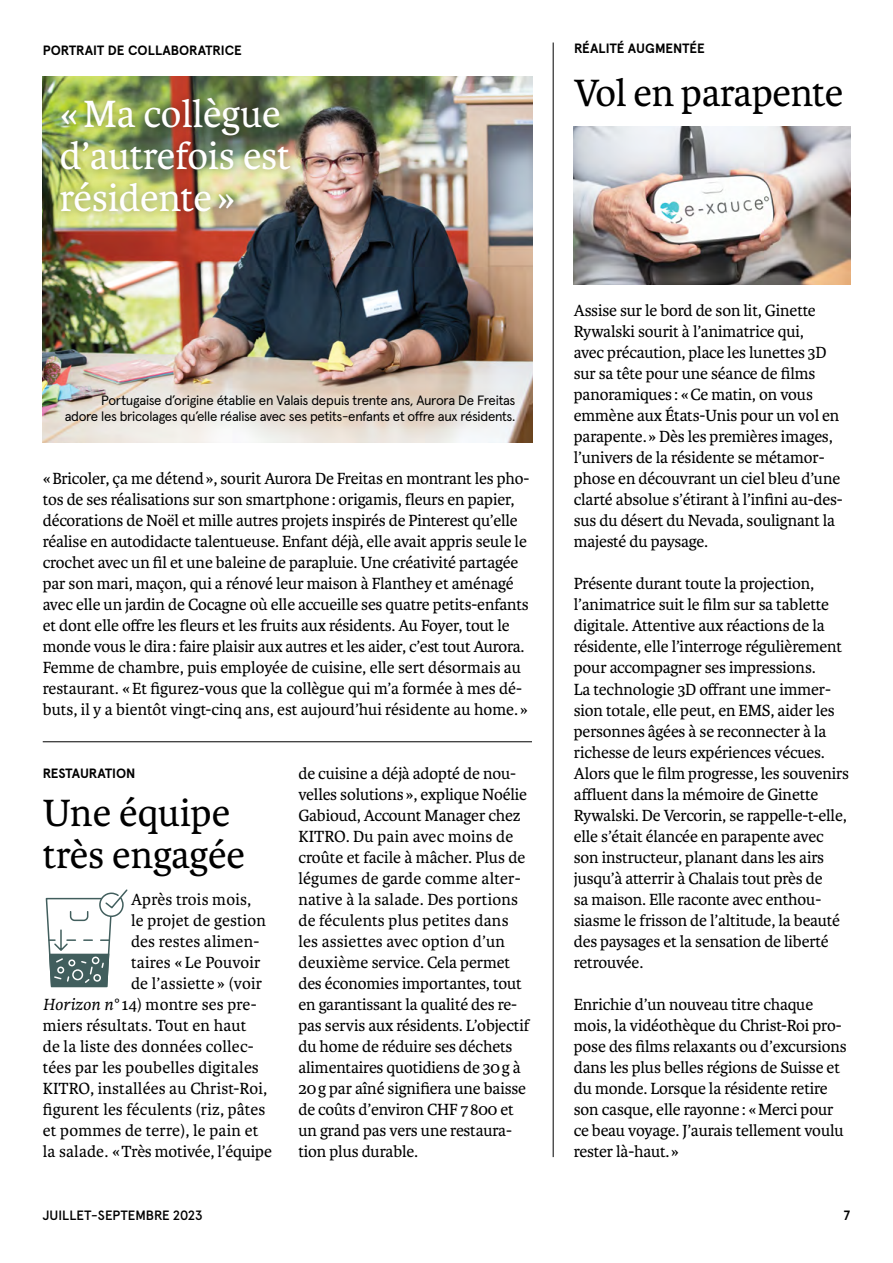
<style>
.page{position:relative;width:893px;height:1263px;background:#fff}
.page>*{position:absolute;margin:0;border:0;box-sizing:border-box;transform-origin:0 0}
.t1{font:40.5px/42.2px "Karmina";color:#fff}
.t2{font:40.5px/42px "Karmina";letter-spacing:-.01em;color:#000}
.t3{font:17.25px/21px "Karmina";letter-spacing:-.01em;color:#000}
.t4{font:17.25px "Karmina";letter-spacing:.01em;color:#000}
.t5{font:13.5px/16.5px "Apercu";letter-spacing:-.02em;color:#000;text-align:right}
.t6{font:700 13.5px "Apercu";letter-spacing:-.005em;color:#000}
.t7{font:500 13.5px "Apercu";color:#000}
.s1{font-style:italic}
</style>
<div class="page">
<img style="left:43px;top:77px;width:489px;height:365px">
<div style="left:54px;top:90px;width:243px;height:129px;background:#000;opacity:.3"></div>
<hr style="left:553px;top:43px;width:1px;height:1114px;background:#000">
<img style="left:574px;top:127px;width:276px;height:158px">
<hr style="left:43px;top:741px;width:489px;height:1px;background:#000">
<svg style="left:45px;top:889px;width:83px;height:99px"></svg>
<p class="t6" style="left:43px;top:40px;width:201px">PORTRAIT DE COLLABORATRICE</p>
<p class="t6" style="left:574px;top:38px;width:132px">RÉALITÉ AUGMENTÉE</p>
<h1 class="t1" style="left:60px;top:93px;width:232px">«Ma collègue d’autrefois est résidente »</h1>
<p class="t5" style="left:65px;top:390px;width:452px">Portugaise d’origine établie en Valais depuis trente ans, Aurora De Freitas adore les bricolages qu’elle réalise avec ses petits-enfants et offre aux résidents.</p>
<p class="t3" style="left:43px;top:468px;width:488px">«Bricoler, ça me détend», sourit Aurora De Freitas en montrant les pho&shy;tos de ses réalisations sur son smartphone: origamis, fleurs en papier, décorations de Noël et mille autres projets inspirés de Pinterest qu’elle réalise en autodidacte talentueuse. Enfant déjà, elle avait appris seule le crochet avec un fil et une baleine de parapluie. Une créativité partagée par son mari, maçon, qui a rénové leur maison à Flanthey et aménagé avec elle un jardin de Cocagne où elle accueille ses quatre petits-enfants et dont elle offre les fleurs et les fruits aux résidents. Au Foyer, tout le monde vous le dira: faire plaisir aux autres et les aider, c’est tout Aurora.<br>Femme de chambre, puis employée de cuisine, elle sert désormais au restaurant. «Et figurez-vous que la collègue qui m’a formée à mes dé&shy;buts, il y a bientôt vingt-cinq ans, est aujourd’hui résidente au home. »</p>
<p class="t6" style="left:43px;top:762px;width:94px">RESTAURATION</p>
<h1 class="t2" style="left:43px;top:792px;width:204px">Une équipe très engagée</h1>
<p class="t4" style="left:131px;top:889px;width:122px">Après trois mois,</p>
<p class="t4" style="left:131px;top:910px;width:137px">le projet de gestion</p>
<p class="t3" style="left:131px;top:931px;width:130px">des restes alimen-</p>
<p class="t4" style="left:131px;top:953px;width:131px">taires « Le Pouvoir</p>
<p class="t4" style="left:131px;top:974px;width:133px">de l’assiette » (voir</p>
<p class="t4" style="left:43px;top:995px;width:215px"><span class="s1">Horizon n°</span> 14) montre ses pre-</p>
<p class="t4" style="left:43px;top:1016px;width:205px">miers résultats. Tout en haut</p>
<p class="t4" style="left:43px;top:1037px;width:213px">de la liste des données collec-</p>
<p class="t4" style="left:43px;top:1058px;width:218px">tées par les poubelles digitales</p>
<p class="t4" style="left:43px;top:1079px;width:226px">KITRO, installées au Christ-Roi,</p>
<p class="t4" style="left:43px;top:1100px;width:224px">figurent les féculents (riz, pâtes</p>
<p class="t4" style="left:43px;top:1121px;width:217px">et pommes de terre), le pain et</p>
<p class="t3" style="left:43px;top:1141px;width:231px">la salade. «Très motivée, l’équipe</p>
<p class="t3" style="left:298px;top:763px;width:233px">de cuisine a déjà adopté de nou&shy;velles solutions», explique Noélie<br>Gabioud, Account Manager chez<br>KITRO. Du pain avec moins de croûte et facile à mâcher. Plus de légumes de garde comme alter&shy;native à la salade. Des portions de féculents plus petites dans les assiettes avec option d’un deuxième service. Cela permet des économies importantes, tout en garantissant la qualité des re&shy;pas servis aux résidents. L’objectif du home de réduire ses déchets alimentaires quotidiens de 30g à<br>20g par aîné signifiera une baisse de coûts d’environ CHF 7800 et un grand pas vers une restaura&shy;tion plus durable.</p>
<h1 class="t2" style="left:574px;top:72px;width:271px">Vol en parapente</h1>
<p class="t3" style="left:574px;top:300px;width:270px">Assise sur le bord de son lit, Ginette Rywalski sourit à l’animatrice qui,<br>avec précaution, place les lunettes 3D sur sa tête pour une séance de films panoramiques : «Ce matin, on vous emmène aux États-Unis pour un vol en parapente.» Dès les premières images, l’univers de la résidente se métamor&shy;phose en découvrant un ciel bleu d’une clarté absolue s’étirant à l’infini au-des&shy;sus du désert du Nevada, soulignant la majesté du paysage.</p>
<p class="t3" style="left:574px;top:573px;width:277px">Présente durant toute la projection, l’animatrice suit le film sur sa tablette digitale. Attentive aux réactions de la résidente, elle l’interroge régulièrement pour accompagner ses impressions.<br>La technologie 3D offrant une immer&shy;sion totale, elle peut, en EMS, aider les personnes âgées à se reconnecter à la richesse de leurs expériences vécues.<br>Alors que le film progresse, les souvenirs affluent dans la mémoire de Ginette Rywalski. De Vercorin, se rappelle-t-elle, elle s’était élancée en parapente avec son instructeur, planant dans les airs jusqu’à atterrir à Chalais tout près de<br>sa maison. Elle raconte avec enthou&shy;siasme le frisson de l’altitude, la beauté des paysages et la sensation de liberté retrouvée.</p>
<p class="t3" style="left:574px;top:994px;width:274px">Enrichie d’un nouveau titre chaque mois, la vidéothèque du Christ-Roi pro&shy;pose des films relaxants ou d’excursions dans les plus belles régions de Suisse et du monde. Lorsque la résidente retire son casque, elle rayonne: «Merci pour ce beau voyage. J’aurais tellement voulu rester là-haut.»</p>
<p class="t7" style="left:43px;top:1205px;width:161px">JUILLET-SEPTEMBRE 2023</p>
<p class="t6" style="left:844px;top:1205px;width:8px">7</p>
</div>
